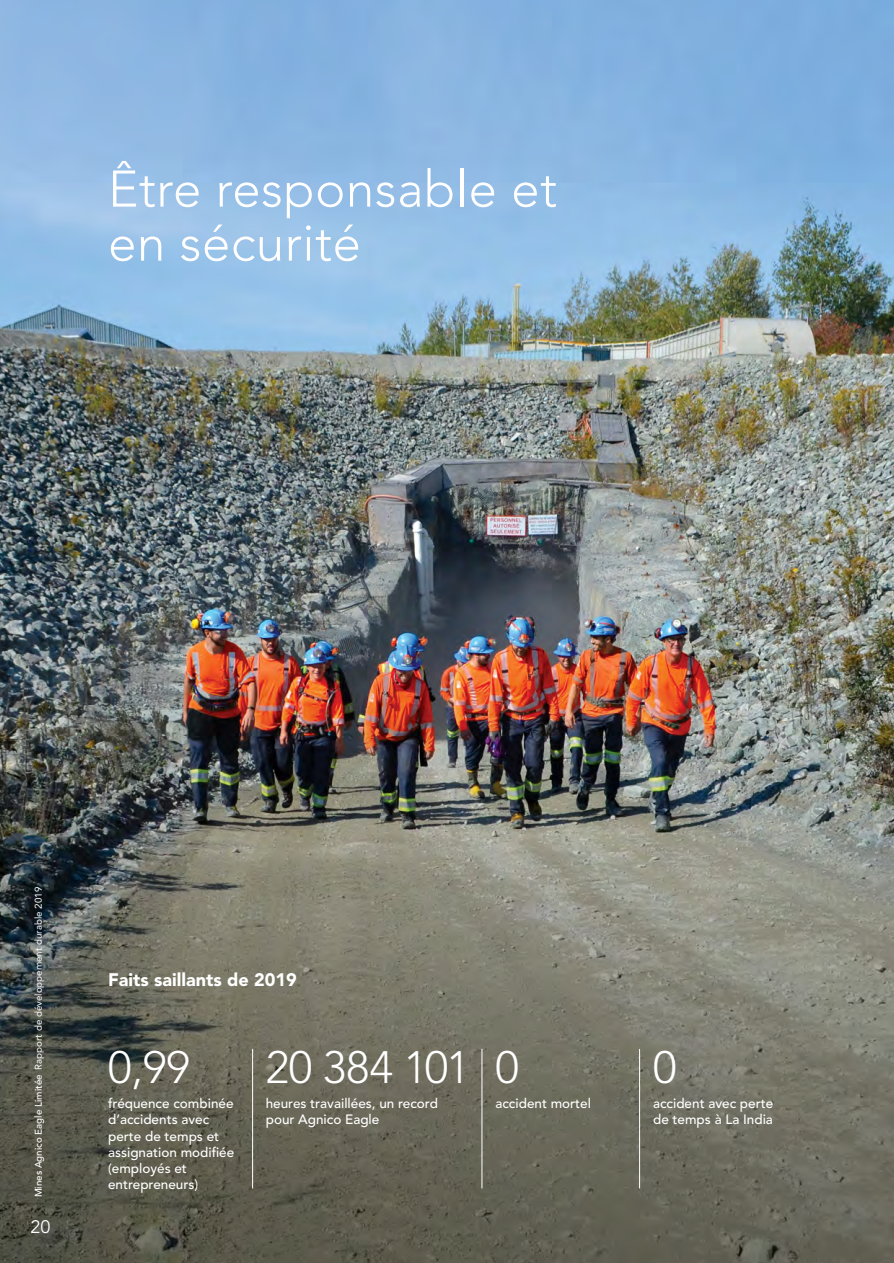
<style>
.page{position:relative;width:894px;height:1263px;background:#fff}
.page>*{position:absolute;margin:0;border:0;box-sizing:border-box;transform-origin:0 0}
.t1{font:300 51px/54px "Avenir LT Std";letter-spacing:.01em;color:#fff}
.t2{font:300 45px "Avenir LT Std";letter-spacing:-.005em;color:#fff}
.t3{font:900 18px "Avenir LT Std";color:#fff}
.t4{font:18px "Avenir LT Std";color:#fff}
.t5{font:500 13.5px/16.2px "Avenir LT Std";color:#fff}
.t6{font:9.75px "Avenir LT Std";color:#fff}
.s1{font-weight:500}
</style>
<div class="page">
<img style="left:0;top:0;width:893px;height:1263px">
<hr style="left:252px;top:1048px;width:1px;height:140px;background:#fff">
<hr style="left:481px;top:1048px;width:1px;height:140px;background:#fff">
<hr style="left:639px;top:1048px;width:1px;height:140px;background:#fff">
<p class="t1" style="left:108px;top:162px;width:450px">Être responsable et en sécurité</p>
<p class="t6" style="left:33px;top:1197px;width:312px;rotate:-90deg"><span class="s1">Mines Agnico Eagle Limitée</span> Rapport de développement durable 2019</p>
<p class="t4" style="left:31px;top:1216px;width:21px">20</p>
<p class="t3" style="left:108px;top:968px;width:190px">Faits saillants de 2019</p>
<p class="t2" style="left:108px;top:1041px;width:83px">0,99</p>
<p class="t5" style="left:108px;top:1095px;width:128px">fréquence combinée d’accidents avec perte de temps et assignation modifiée (employés et entrepreneurs)</p>
<p class="t2" style="left:266px;top:1041px;width:205px">20 384 101</p>
<p class="t5" style="left:266px;top:1095px;width:174px">heures travaillées, un record pour Agnico Eagle</p>
<p class="t2" style="left:495px;top:1041px;width:25px">0</p>
<p class="t5" style="left:495px;top:1095px;width:97px">accident mortel</p>
<p class="t2" style="left:652px;top:1041px;width:25px">0</p>
<p class="t5" style="left:652px;top:1095px;width:122px">accident avec perte de temps à La India</p>
</div>
